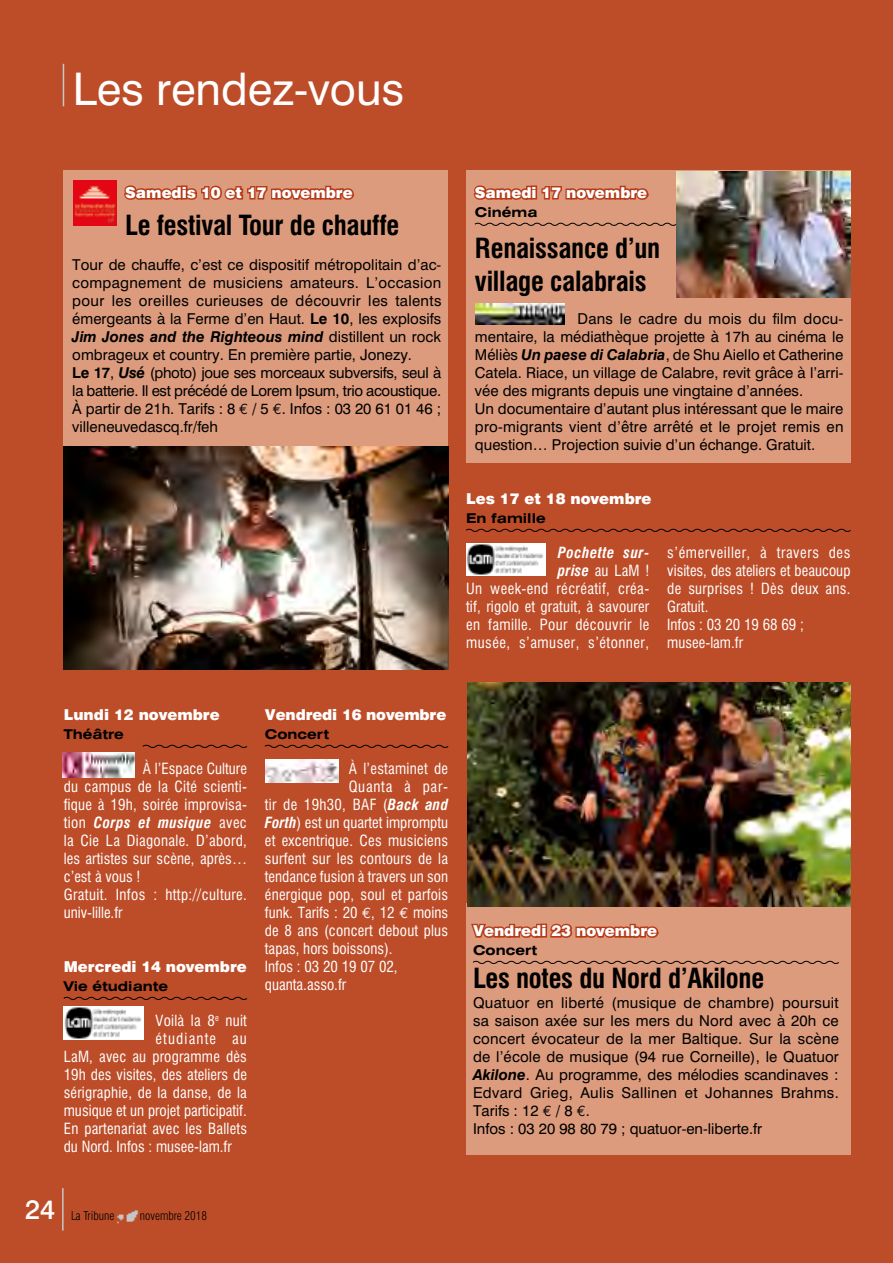
<style>
.page{position:relative;width:893px;height:1263px;background:#bd4d29}
.page>*{position:absolute;margin:0;border:0;box-sizing:border-box;transform-origin:0 0}
.t1{font:45px "Swiss 721 BT";color:#fff}
.t2{font:700 condensed 27px/32.4px "Swiss 721 BT";letter-spacing:-.01em;color:#000}
.t3{font:500 27px "Swiss 721 BT";color:#fff}
.t4{font:15px/18px "Swiss 721 BT";color:#000}
.t5{font:condensed 15px/18px "Swiss 721 BT";letter-spacing:.015em;color:#fff}
.t6{font:900 15px "Swiss 721 BT";color:#fff}
.t7{font:condensed 15px "Swiss 721 BT";letter-spacing:.075em;color:#fff}
.t8{font:condensed 15px "Swiss 721 BT";letter-spacing:.05em;color:#fff}
.t9{font:700 expanded 13.5px "Swiss 721 BT";color:#000}
.t10{font:300 condensed 12px "Swiss 721 BT";color:#000}
.s1{font-weight:700}
.s2{font-weight:700;font-style:italic}
.s3{font-family:"Euro Mono"}
.s4{font-family:"Euro Mono";font-stretch:normal}
</style>
<div class="page">
<hr style="left:63px;top:64px;width:1px;height:42px;background:#c6c6c6">
<hr style="left:62px;top:1188px;width:2px;height:42px;background:#c6c6c6">
<img style="left:117px;top:1210px;width:22px;height:14px">
<div style="left:64px;top:170px;width:384px;height:283px;background:#dc9b7c"></div>
<svg style="left:124px;top:185px;width:230px;height:15px"></svg>
<img style="left:64px;top:446px;width:384px;height:224px">
<img style="left:73px;top:181px;width:43px;height:44px">
<img style="left:63px;top:753px;width:71px;height:24px">
<svg style="left:142px;top:744px;width:106px;height:4px"></svg>
<svg style="left:63px;top:996px;width:185px;height:4px"></svg>
<img style="left:64px;top:1007px;width:80px;height:32px">
<div style="left:466px;top:170px;width:384px;height:292px;background:#dc9b7c"></div>
<svg style="left:474px;top:222px;width:202px;height:4px"></svg>
<svg style="left:473px;top:185px;width:176px;height:15px"></svg>
<img style="left:676px;top:171px;width:174px;height:127px">
<svg style="left:264px;top:744px;width:185px;height:4px"></svg>
<svg style="left:466px;top:528px;width:385px;height:4px"></svg>
<img style="left:265px;top:759px;width:73px;height:23px">
<div style="left:466px;top:902px;width:384px;height:252px;background:#dc9b7c"></div>
<svg style="left:473px;top:960px;width:366px;height:4px"></svg>
<svg style="left:471px;top:923px;width:188px;height:15px"></svg>
<img style="left:467px;top:682px;width:383px;height:225px">
<img style="left:475px;top:303px;width:90px;height:21px">
<img style="left:466px;top:543px;width:80px;height:32px">
<h1 class="t1" style="left:73px;top:62px;width:333px">Les rendez-vous</h1>
<p class="t6" style="left:125px;top:184px;width:229px">Samedis 10 et 17 novembre</p>
<h2 class="t2" style="left:125px;top:209px;width:276px">Le festival Tour de chauffe</h2>
<p class="t4" style="left:72px;top:256px;width:371px">Tour de chauffe, c’est ce dispositif métropolitain d’ac&shy;compagnement de musiciens amateurs. L’occasion pour les oreilles curieuses de découvrir les talents émergeants à la Ferme d’en Haut. <span class="s1">Le 10</span>, les explosifs <span class="s2">Jim Jones and the Righteous mind</span> distillent un rock ombrageux et country. En première partie, Jonezy.<br><span class="s1">Le 17</span>, <span class="s2">Usé</span> (photo) joue ses morceaux subversifs, seul à la batterie. Il est précédé de Lorem Ipsum, trio acoustique. à partir de 21h. Tarifs : 8 <span class="s3">€</span> / 5 <span class="s3">€</span>. Infos : 03 20 61 01 46 ; villeneuvedascq.fr/feh</p>
<p class="t6" style="left:475px;top:184px;width:174px">Samedi 17 novembre</p>
<p class="t9" style="left:475px;top:204px;width:64px">Cinéma</p>
<h2 class="t2" style="left:475px;top:232px;width:187px">Renaissance d’un village calabrais</h2>
<p class="t4" style="left:475px;top:310px;width:370px;text-indent:103px">Dans le cadre du mois du film docu&shy;mentaire, la médiathèque projette à 17h au cinéma le Méliès <span class="s2">Un paese di Calabria</span>, de Shu Aiello et Catherine Catela. Riace, un village de Calabre, revit grâce à l’arri&shy;vée des migrants depuis une vingtaine d’années.<br>Un documentaire d’autant plus intéressant que le maire pro-migrants vient d’être arrêté et le projet remis en question… Projection suivie d’un échange. Gratuit.</p>
<p class="t6" style="left:466px;top:490px;width:187px">Les 17 et 18 novembre</p>
<p class="t9" style="left:466px;top:510px;width:81px">En famille</p>
<p class="t5" style="left:466px;top:544px;width:185px;text-align:right"><span class="s2">Pochette sur-<br>prise</span> au LaM !<br>Un week-end récréatif, créa&shy;tif, rigolo et gratuit, à savourer en famille. Pour découvrir le musée, s’amuser, s’étonner,</p>
<p class="t5" style="left:667px;top:544px;width:185px">s’émerveiller, à travers des visites, des ateliers et beaucoup de surprises ! Dès deux ans.<br>Gratuit.<br>Infos : 03 20 19 68 69 ; musee-lam.fr</p>
<p class="t6" style="left:64px;top:706px;width:158px">Lundi 12 novembre</p>
<p class="t9" style="left:64px;top:726px;width:61px">Théâtre</p>
<p class="t5" style="left:64px;top:760px;width:185px;text-indent:79px">À l’Espace Culture du campus de la Cité scienti&shy;fique à 19h, soirée improvisa&shy;tion <span class="s2">Corps et musique</span> avec la Cie La Diagonale. D’abord, les artistes sur scène, après… c’est à vous !<br>Gratuit. Infos : http://culture. univ-lille.fr</p>
<p class="t6" style="left:64px;top:958px;width:185px">Mercredi 14 novembre</p>
<p class="t9" style="left:64px;top:978px;width:106px">Vie étudiante</p>
<p class="t5" style="left:156px;top:1012px;width:93px">Voilà la 8<sup>e</sup> nuit</p>
<p class="t7" style="left:156px;top:1030px;width:93px">étudiante au</p>
<p class="t5" style="left:64px;top:1048px;width:185px">LaM, avec au programme dès</p>
<p class="t5" style="left:64px;top:1066px;width:185px">19h des visites, des ateliers de</p>
<p class="t5" style="left:64px;top:1084px;width:185px">sérigraphie, de la danse, de la</p>
<p class="t5" style="left:64px;top:1102px;width:185px">musique et un projet participatif.</p>
<p class="t5" style="left:64px;top:1120px;width:185px">En partenariat avec les Ballets</p>
<p class="t5" style="left:64px;top:1138px;width:170px">du Nord. Infos : musee-lam.fr</p>
<p class="t6" style="left:265px;top:706px;width:183px">Vendredi 16 novembre</p>
<p class="t9" style="left:265px;top:726px;width:66px">Concert</p>
<p class="t5" style="left:349px;top:760px;width:101px">À l’estaminet de</p>
<p class="t8" style="left:349px;top:778px;width:101px">Quanta à par-</p>
<p class="t5" style="left:265px;top:796px;width:185px">tir de 19h30, BAF (<span class="s2">Back and</span></p>
<p class="t5" style="left:265px;top:814px;width:185px"><span class="s2">Forth</span>) est un quartet impromptu</p>
<p class="t5" style="left:265px;top:832px;width:185px">et excentrique. Ces musiciens</p>
<p class="t5" style="left:265px;top:850px;width:185px">surfent sur les contours de la</p>
<p class="t5" style="left:265px;top:868px;width:185px">tendance fusion à travers un son</p>
<p class="t5" style="left:265px;top:886px;width:185px">énergique pop, soul et parfois</p>
<p class="t5" style="left:265px;top:904px;width:185px">funk. Tarifs : 20 <span class="s4">€</span>, 12 <span class="s4">€</span> moins</p>
<p class="t5" style="left:265px;top:922px;width:185px">de 8 ans (concert debout plus</p>
<p class="t5" style="left:265px;top:940px;width:129px">tapas, hors boissons).</p>
<p class="t5" style="left:265px;top:958px;width:134px">Infos : 03 20 19 07 02,</p>
<p class="t5" style="left:265px;top:976px;width:83px">quanta.asso.fr</p>
<h2 class="t3" style="left:25px;top:1193px;width:32px">24</h2>
<p class="t10" style="left:71px;top:1208px;width:45px">La Tribune</p>
<p class="t10" style="left:140px;top:1208px;width:69px">novembre 2018</p>
<p class="t6" style="left:473px;top:922px;width:186px">Vendredi 23 novembre</p>
<p class="t9" style="left:473px;top:942px;width:66px">Concert</p>
<h2 class="t2" style="left:473px;top:962px;width:293px">Les notes du Nord d’Akilone</h2>
<p class="t4" style="left:473px;top:994px;width:367px">Quatuor en liberté (musique de chambre) poursuit sa saison axée sur les mers du Nord avec à 20h ce concert évocateur de la mer Baltique. Sur la scène de l’école de musique (94 rue Corneille), le Quatuor <span class="s2">Akilone</span>. Au programme, des mélodies scandinaves :<br>Edvard Grieg, Aulis Sallinen et Johannes Brahms.<br>Tarifs : 12 <span class="s3">€</span> / 8 <span class="s3">€</span>.<br>Infos : 03 20 98 80 79 ; quatuor-en-liberte.fr</p>
</div>
